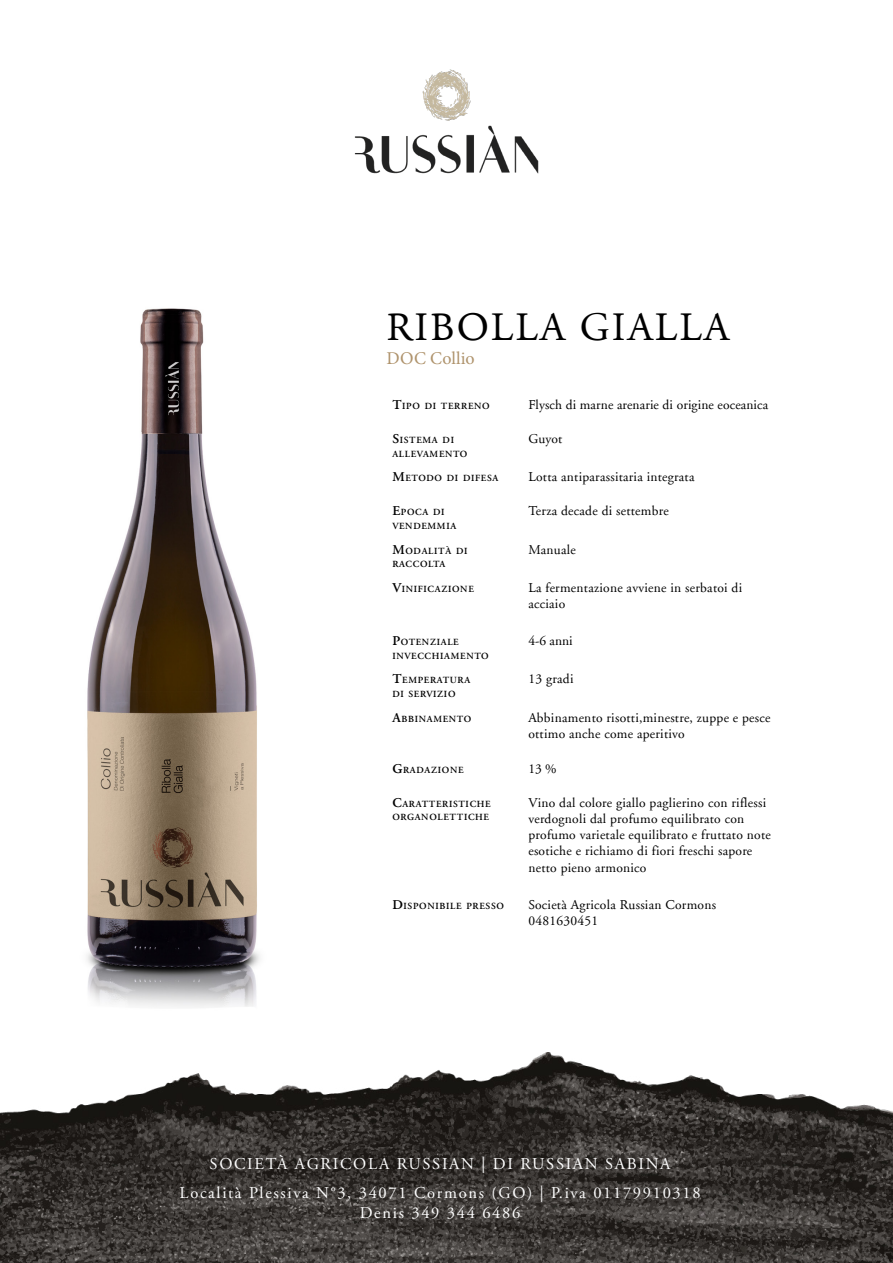
<style>
.page{position:relative;width:893px;height:1263px;background:#fff}
.page>*{position:absolute;margin:0;border:0;box-sizing:border-box;transform-origin:0 0}
.t1{font:40.5px "Adobe Garamond LT";letter-spacing:.05em;color:#000}
.t2{font:18px "Minion Pro";letter-spacing:.005em;color:#af936c}
.t3{font:16.5px/28.5px "Adobe Garamond Pro";letter-spacing:.1em;color:#fff;text-align:center}
.t4{font:13.5px/16.2px "Adobe Garamond LT";letter-spacing:.02em;color:#000}
.t5{font:600 9.45px/13.5px "Adobe Garamond LT";letter-spacing:.07em;color:#000}
.s1{font-size:13.5px}
</style>
<div class="page">
<img style="left:0;top:1053px;width:893px;height:210px">
<img style="left:354px;top:69px;width:185px;height:105px">
<img style="left:87px;top:308px;width:173px;height:700px">
<h1 class="t1" style="left:386px;top:306px;width:345px">RIBOLLA GIALLA</h1>
<h2 class="t2" style="left:386px;top:346px;width:90px">DOC Collio</h2>
<p class="t5" style="left:392px;top:399px;width:99px"><span class="s1">T</span>IPO DI TERRENO</p>
<p class="t4" style="left:528px;top:397px;width:241px">Flysch di marne arenarie di origine eoceanica</p>
<p class="t5" style="left:392px;top:433px;width:77px"><span class="s1">S</span>ISTEMA DI<br>ALLEVAMENTO</p>
<p class="t4" style="left:528px;top:431px;width:35px">Guyot</p>
<p class="t5" style="left:392px;top:472px;width:108px"><span class="s1">M</span>ETODO DI DIFESA</p>
<p class="t4" style="left:528px;top:469px;width:168px">Lotta antiparassitaria integrata</p>
<p class="t5" style="left:392px;top:506px;width:65px"><span class="s1">E</span>POCA DI<br>VENDEMMIA</p>
<p class="t4" style="left:528px;top:503px;width:142px">Terza decade di settembre</p>
<p class="t5" style="left:392px;top:544px;width:77px"><span class="s1">M</span>ODALITÀ DI<br>RACCOLTA</p>
<p class="t4" style="left:528px;top:542px;width:49px">Manuale</p>
<p class="t5" style="left:392px;top:582px;width:83px"><span class="s1">V</span>INIFICAZIONE</p>
<p class="t4" style="left:528px;top:580px;width:215px">La fermentazione avviene in serbatoi di acciaio</p>
<p class="t5" style="left:392px;top:635px;width:98px"><span class="s1">P</span>OTENZIALE<br>INVECCHIAMENTO</p>
<p class="t4" style="left:528px;top:633px;width:46px">4-6 anni</p>
<p class="t5" style="left:392px;top:674px;width:80px"><span class="s1">T</span>EMPERATURA<br>DI SERVIZIO</p>
<p class="t4" style="left:528px;top:671px;width:47px">13 gradi</p>
<p class="t5" style="left:392px;top:712px;width:80px"><span class="s1">A</span>BBINAMENTO</p>
<p class="t4" style="left:528px;top:710px;width:244px">Abbinamento risotti,minestre, zuppe e pesce ottimo anche come aperitivo</p>
<p class="t5" style="left:392px;top:763px;width:73px"><span class="s1">G</span>RADAZIONE</p>
<p class="t4" style="left:528px;top:761px;width:30px">13 %</p>
<p class="t5" style="left:392px;top:797px;width:100px"><span class="s1">C</span>ARATTERISTICHE<br>ORGANOLETTICHE</p>
<p class="t4" style="left:528px;top:795px;width:244px">Vino dal colore giallo paglierino con riflessi verdognoli dal profumo equilibrato con profumo varietale equilibrato e fruttato note esotiche e richiamo di fiori freschi sapore netto pieno armonico</p>
<p class="t5" style="left:392px;top:899px;width:113px"><span class="s1">D</span>ISPONIBILE PRESSO</p>
<p class="t4" style="left:528px;top:897px;width:189px">Società Agricola Russian Cormons<br>0481630451</p>
<p class="t3" style="left:180px;top:1150px;width:522px">SOCIETÀ AGRICOLA RUSSIAN | DI RUSSIAN SABINA<br>Località Plessiva N°3, 34071 Cormons (GO) | P.iva 01179910318</p>
<p class="t3" style="left:360px;top:1198px;width:162px">Denis 349 344 6486</p>
</div>
